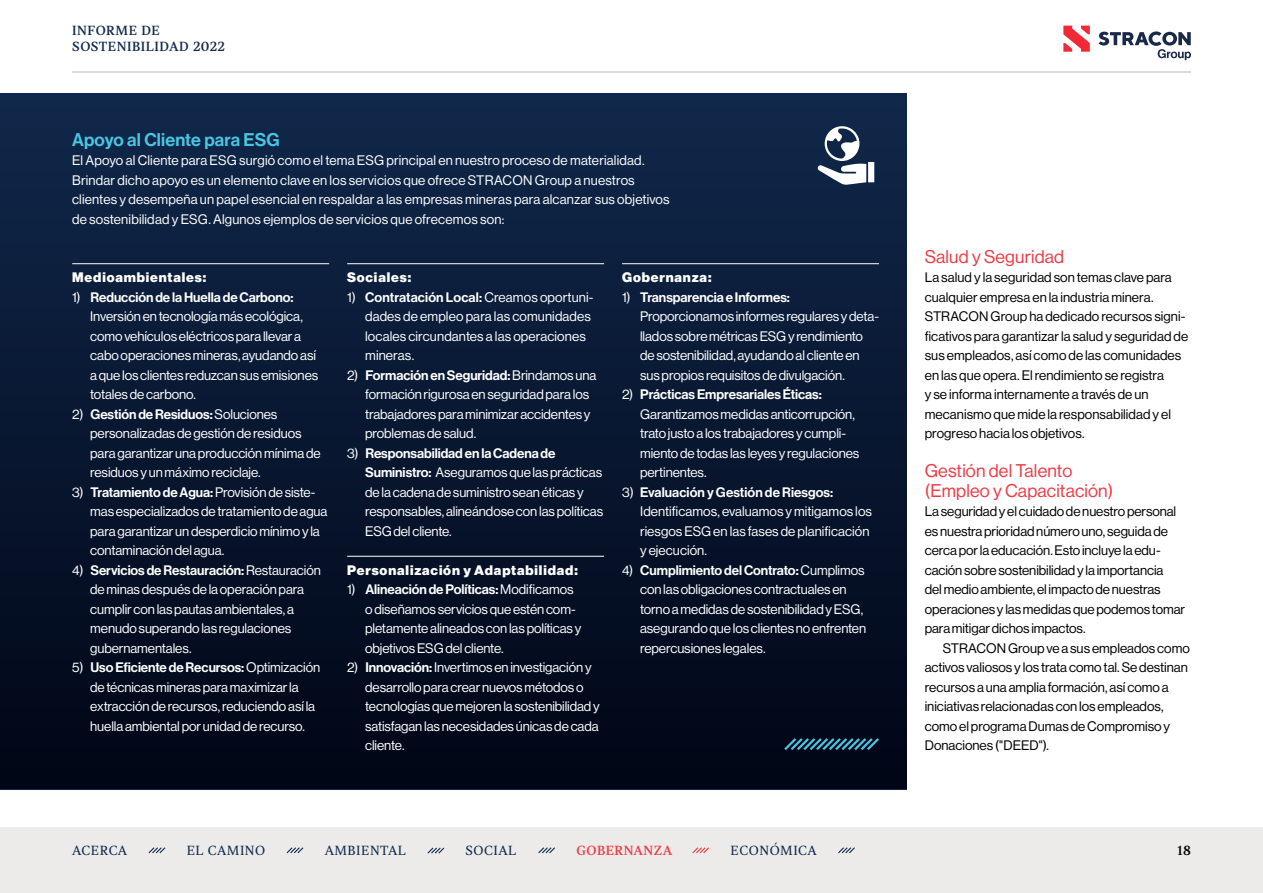
<style>
.page{position:relative;width:1263px;height:893px;background:#fff}
.page>*{position:absolute;margin:0;border:0;box-sizing:border-box;transform-origin:0 0}
.H4_-_Subsection{font:18px/19.5px "Haas Grot Disp 55 Roman";letter-spacing:.01em;color:#ef3a44}
.H4_-_Subsection-2{font:500 18px "Haas Grot Disp 65";letter-spacing:.01em;color:#49c6e2}
.P1a{font:13.5px/19.5px "Haas Grot Disp 55 Roman";letter-spacing:-.005em;color:#fff}
.P1b{font:13.5px/19.5px "Haas Grot Disp 55 Roman";letter-spacing:.005em;color:#000}
.P1a-2{font:13.5px/19.5px "Haas Grot Disp 55 Roman";letter-spacing:.015em;color:#fff}
.P1a-3{font:13.5px/19.5px "Haas Grot Disp 55 Roman";letter-spacing:-.005em;color:#000}
.P2a{font:13.5px/19.5px "Haas Grot Disp 55 Roman";color:#000}
.t1{font:900 13.5px "Haas Grot Disp 95";letter-spacing:.065em;color:#fff}
.t2{font:12px "TT Jenevers Trl";letter-spacing:.04em;color:#11294c}
.t3{font:500 12px/16.5px "TT Jenevers Trl";letter-spacing:.04em;color:#11294c}
.t4{font:500 12px "TT Jenevers Trl";letter-spacing:.04em;color:#ef3a44}
.t5{font:500 12px "TT Jenevers Trl";color:#000}
.s1{font-family:"Haas Grot Disp 65";font-weight:500}
</style>
<div class="page">
<div style="left:0;top:827px;width:1263px;height:66px;background:#ecebea"></div>
<div style="left:0;top:94px;width:907px;height:695px;background:linear-gradient(to bottom,#11294b,#000515)"></div>
<svg style="left:817px;top:126px;width:57px;height:59px"></svg>
<svg style="left:782px;top:736px;width:99px;height:16px;background:#163f53"></svg>
<hr style="left:72px;top:263px;width:257px;height:1px;background:#fff">
<hr style="left:347px;top:263px;width:257px;height:1px;background:#fff">
<hr style="left:347px;top:556px;width:257px;height:1px;background:#fff">
<hr style="left:622px;top:263px;width:257px;height:1px;background:#fff">
<hr style="left:72px;top:72px;width:1119px;height:1px;background:#b3b4b4">
<svg style="left:1063px;top:26px;width:27px;height:26px"></svg>
<svg style="left:1098px;top:31px;width:93px;height:29px"></svg>
<svg style="left:148px;top:847px;width:18px;height:7px"></svg>
<svg style="left:286px;top:847px;width:18px;height:7px"></svg>
<svg style="left:838px;top:847px;width:17px;height:7px"></svg>
<svg style="left:538px;top:847px;width:17px;height:7px"></svg>
<svg style="left:427px;top:847px;width:18px;height:7px"></svg>
<svg style="left:692px;top:847px;width:18px;height:7px"></svg>
<p class="t3" style="left:72px;top:22px;width:154px">INFORME DE<br>SOSTENIBILIDAD 2022</p>
<h5 class="H4_-_Subsection-2" style="left:72px;top:129px;width:209px">Apoyo al Cliente para ESG</h5>
<p class="P1a-2" style="left:72px;top:151px;width:599px">El Apoyo al Cliente para ESG surgió como el tema ESG principal en nuestro proceso de materialidad.<br>Brindar dicho apoyo es un elemento clave en los servicios que ofrece STRACON Group a nuestros clientes y desempeña un papel esencial en respaldar a las empresas mineras para alcanzar sus objetivos de sostenibilidad y ESG. Algunos ejemplos de servicios que ofrecemos son:</p>
<h6 class="t1" style="left:72px;top:269px;width:135px">Medioambientales:</h6>
<p class="P1a" style="left:90px;top:287px;width:229px;text-indent:-18px">1) <span class="s1">Reducción de la Huella de Carbono :<br></span>Inversión en tecnología más ecológica, como vehículos eléctricos para llevar a cabo operaciones mineras, ayudando así a que los clientes reduzcan sus emisiones totales de carbono.</p>
<p class="P1a" style="left:90px;top:404px;width:232px;text-indent:-18px">2) <span class="s1">Gestión de Residuos:</span> Soluciones personalizadas de gestión de residuos para garantizar una producción mínima de residuos y un máximo reciclaje.</p>
<p class="P1a" style="left:90px;top:482px;width:239px;text-indent:-18px">3) <span class="s1">Tratamiento de Agua:</span> Provisión de siste&shy;mas especializados de tratamiento de agua para garantizar un desperdicio mínimo y la contaminación del agua.</p>
<p class="P1a" style="left:90px;top:560px;width:232px;text-indent:-18px">4) <span class="s1">Servicios de Restauración:</span> Restauración de minas después de la operación para cumplir con las pautas ambientales, a menudo superando las regulaciones gubernamentales.</p>
<p class="P1a" style="left:90px;top:658px;width:231px;text-indent:-18px">5) <span class="s1">Uso Eficiente de Recursos:</span> Optimización de técnicas mineras para maximizar la extracción de recursos, reduciendo así la huella ambiental por unidad de recurso.</p>
<h6 class="t1" style="left:347px;top:269px;width:66px">Sociales:</h6>
<p class="P1a" style="left:365px;top:287px;width:230px;text-indent:-18px">1) <span class="s1">Contratación Local:</span> Creamos oportuni&shy;dades de empleo para las comunidades locales circundantes a las operaciones mineras.</p>
<p class="P1a" style="left:365px;top:365px;width:233px;text-indent:-18px">2) <span class="s1">Formación en Seguridad:</span> Brindamos una formación rigurosa en seguridad para los trabajadores para minimizar accidentes y problemas de salud.</p>
<p class="P1a" style="left:365px;top:443px;width:239px;text-indent:-18px">3) <span class="s1">Responsabilidad en la Cadena de Suministro:</span> Aseguramos que las prácticas de la cadena de suministro sean éticas y responsables, alineándose con las políticas ESG del cliente.</p>
<h6 class="t1" style="left:347px;top:562px;width:232px">Personalización y Adaptabilidad:</h6>
<p class="P1a" style="left:365px;top:580px;width:218px;text-indent:-18px">1) <span class="s1">Alineación de Políticas:</span> Modificamos o diseñamos servicios que estén com&shy;pletamente alineados con las políticas y objetivos ESG del cliente.</p>
<p class="P1a" style="left:365px;top:658px;width:236px;text-indent:-18px">2) <span class="s1">Innovación:</span> Invertimos en investigación y desarrollo para crear nuevos métodos o tecnologías que mejoren la sostenibilidad y satisfagan las necesidades únicas de cada cliente.</p>
<h6 class="t1" style="left:622px;top:269px;width:91px">Gobernanza:</h6>
<p class="P1a" style="left:640px;top:287px;width:240px;text-indent:-18px">1) <span class="s1">Transparencia e Informes:<br></span>Proporcionamos informes regulares y deta&shy;llados sobre métricas ESG y rendimiento de sostenibilidad, ayudando al cliente en sus propios requisitos de divulgación.</p>
<p class="P1a" style="left:640px;top:385px;width:221px;text-indent:-18px">2) <span class="s1">Prácticas Empresariales Éticas:<br></span>Garantizamos medidas anticorrupción, trato justo a los trabajadores y cumpli&shy;miento de todas las leyes y regulaciones pertinentes.</p>
<p class="P1a" style="left:640px;top:482px;width:233px;text-indent:-18px">3) <span class="s1">Evaluación y Gestión de Riesgos:<br></span>Identificamos, evaluamos y mitigamos los riesgos ESG en las fases de planificación y ejecución.</p>
<p class="P1a" style="left:640px;top:560px;width:228px;text-indent:-18px">4) <span class="s1">Cumplimiento del Contrato:</span> Cumplimos con las obligaciones contractuales en torno a medidas de sostenibilidad y ESG, asegurando que los clientes no enfrenten repercusiones legales.</p>
<p class="t2" style="left:72px;top:843px;width:57px">ACERCA</p>
<p class="t2" style="left:187px;top:843px;width:80px">EL CAMINO</p>
<p class="t2" style="left:325px;top:843px;width:83px">AMBIENTAL</p>
<p class="t2" style="left:466px;top:843px;width:52px">SOCIAL</p>
<p class="t4" style="left:576px;top:843px;width:97px">GOBERNANZA</p>
<p class="t2" style="left:730px;top:843px;width:88px">ECONÓMICA</p>
<h5 class="H4_-_Subsection" style="left:925px;top:247px;width:141px">Salud y Seguridad</h5>
<p class="P1b" style="left:925px;top:268px;width:265px">La salud y la seguridad son temas clave para cualquier empresa en la industria minera.<br>STRACON Group ha dedicado recursos signi&shy;ficativos para garantizar la salud y seguridad de sus empleados, así como de las comunidades en las que opera. El rendimiento se registra<br>y se informa internamente a través de un mecanismo que mide la responsabilidad y el progreso hacia los objetivos.</p>
<h5 class="H4_-_Subsection" style="left:925px;top:461px;width:190px">Gestión del Talento (Empleo y Capacitación)</h5>
<p class="P1a-3" style="left:925px;top:502px;width:262px">La seguridad y el cuidado de nuestro personal es nuestra prioridad número uno, seguida de cerca por la educación. Esto incluye la edu&shy;cación sobre sostenibilidad y la importancia<br>del medio ambiente, el impacto de nuestras operaciones y las medidas que podemos tomar para mitigar dichos impactos.</p>
<p class="P2a" style="left:925px;top:638px;width:267px;text-indent:18px">STRACON Group ve a sus empleados como activos valiosos y los trata como tal. Se destinan recursos a una amplia formación, así como a iniciativas relacionadas con los empleados, como el programa Dumas de Compromiso y Donaciones ("DEED").</p>
<p class="t5" style="left:1177px;top:843px;width:15px">18</p>
</div>
